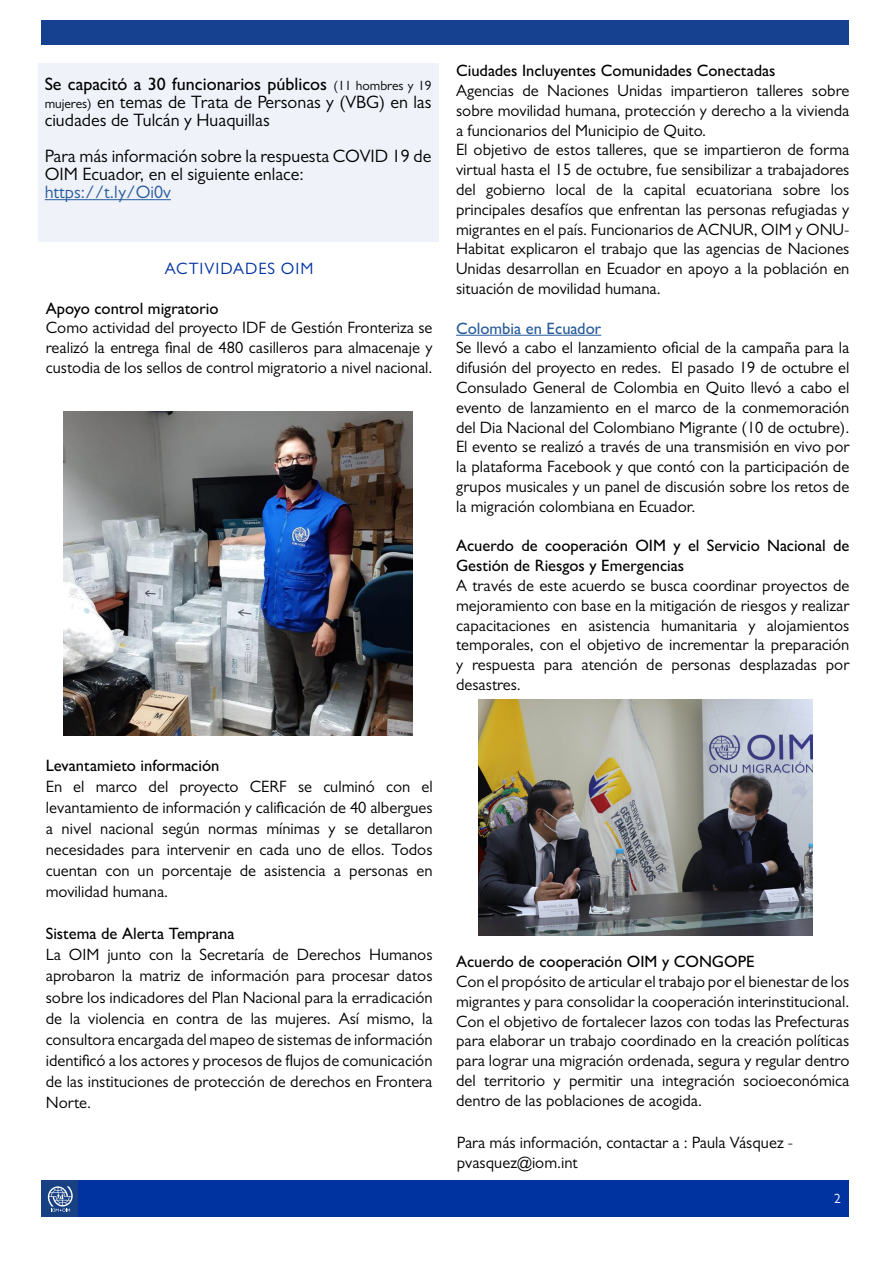
<style>
.page{position:relative;width:893px;height:1263px;background:#fff}
.page>*{position:absolute;margin:0;border:0;box-sizing:border-box;transform-origin:0 0}
.t1{font:18px/18px "Gill Sans MT Pro";color:#000;text-align:justify}
.t2{font:18px "Gill Sans MT Pro";color:#275b9b}
.t3{font:16.5px/19.8px "Gill Sans MT Pro";color:#000;text-align:justify}
.t4{font:500 16.5px/19.8px "Gill Sans MT Pro";color:#000}
.t5{font:500 16.5px "Gill Sans MT Pro";color:#275b9b}
.t6{font:16.5px "Gill Sans MT Pro";letter-spacing:.06em;color:#0033a0}
.t7{font:13.5px "Gill Sans MT Pro";color:#fff}
.s1{font-weight:500}
.s2{font-size:13.5px}
</style>
<div class="page">
<div style="left:38px;top:64px;width:401px;height:178px;background:#eff2f9"></div>
<div style="left:41px;top:21px;width:808px;height:24px;background:#164190"></div>
<div style="left:41px;top:1180px;width:808px;height:37px;background:#0033a0"></div>
<div style="left:41px;top:1180px;width:37px;height:37px;background:#184184"></div>
<svg style="left:48px;top:1186px;width:25px;height:26px"></svg>
<hr style="left:456px;top:335px;width:145px;height:1px;background:#275b9b">
<hr style="left:45px;top:199px;width:126px;height:1px;background:#275b9b">
<img style="left:64px;top:411px;width:348px;height:324px">
<img style="left:478px;top:700px;width:335px;height:235px">
<p class="t1" style="left:45px;top:75px;width:388px"><span class="s1">Se capacitó a 30 funcionarios públicos</span> <span class="s2">(11 hombres y 19 mujeres)</span> en temas de Trata de Personas y (VBG) en las ciudades de Tulcán y Huaquillas</p>
<p class="t1" style="left:45px;top:147px;width:388px">Para más información sobre la respuesta COVID 19 de<br>OIM Ecuador, en el siguiente enlace:</p>
<p class="t2" style="left:45px;top:181px;width:128px">https://t.ly/Oi0v</p>
<p class="t6" style="left:165px;top:259px;width:150px">ACTIVIDADES OIM</p>
<p class="t4" style="left:46px;top:298px;width:174px">Apoyo control migratorio</p>
<p class="t3" style="left:46px;top:318px;width:388px">Como actividad del proyecto IDF de Gestión Fronteriza se realizó la entrega final de 480 casilleros para almacenaje y custodia de los sellos de control migratorio a nivel nacional.</p>
<p class="t4" style="left:456px;top:61px;width:321px">Ciudades Incluyentes Comunidades Conectadas</p>
<p class="t3" style="left:456px;top:80px;width:395px;text-align:left">Agencias de Naciones Unidas impartieron talleres sobre sobre movilidad humana, protección y derecho a la vivienda a funcionarios del Municipio de Quito.<br>El objetivo de estos talleres, que se impartieron de forma virtual hasta el 15 de octubre, fue sensibilizar a trabajadores del gobierno local de la capital ecuatoriana sobre los principales desafíos que enfrentan las personas refugiadas y migrantes en el país. Funcionarios de ACNUR, OIM y ONU-Habitat explicaron el trabajo que las agencias de Naciones Unidas desarrollan en Ecuador en apoyo a la población en situación de movilidad humana.</p>
<p class="t5" style="left:456px;top:318px;width:147px">Colombia en Ecuador</p>
<p class="t3" style="left:456px;top:338px;width:395px">Se llevó a cabo el lanzamiento oficial de la campaña para la difusión del proyecto en redes. El pasado 19 de octubre el Consulado General de Colombia en Quito llevó a cabo el evento de lanzamiento en el marco de la conmemoración del Dia Nacional del Colombiano Migrante (10 de octubre).<br>El evento se realizó a través de una transmisión en vivo por la plataforma Facebook y que contó con la participación de grupos musicales y un panel de discusión sobre los retos de la migración colombiana en Ecuador.</p>
<p class="t4" style="left:456px;top:536px;width:395px">Acuerdo de cooperación OIM y el Servicio Nacional de<br>Gestión de Riesgos y Emergencias</p>
<p class="t3" style="left:456px;top:575px;width:395px">A través de este acuerdo se busca coordinar proyectos de mejoramiento con base en la mitigación de riesgos y realizar capacitaciones en asistencia humanitaria y alojamientos temporales, con el objetivo de incrementar la preparación y respuesta para atención de personas desplazadas por desastres.</p>
<p class="t4" style="left:46px;top:756px;width:175px">Levantamieto información</p>
<p class="t3" style="left:46px;top:776px;width:388px;line-height:21px">En el marco del proyecto CERF se culminó con el levantamiento de información y calificación de 40 albergues a nivel nacional según normas mínimas y se detallaron necesidades para intervenir en cada uno de ellos. Todos cuentan con un porcentaje de asistencia a personas en movilidad humana.</p>
<p class="t4" style="left:46px;top:924px;width:190px">Sistema de Alerta Temprana</p>
<p class="t3" style="left:46px;top:944px;width:388px;line-height:21px">La OIM junto con la Secretaría de Derechos Humanos aprobaron la matriz de información para procesar datos sobre los indicadores del Plan Nacional para la erradicación de la violencia en contra de las mujeres. Así mismo, la consultora encargada del mapeo de sistemas de información identificó a los actores y procesos de flujos de comunicación de las instituciones de protección de derechos en Frontera Norte.</p>
<p class="t4" style="left:456px;top:952px;width:300px">Acuerdo de cooperación OIM y CONGOPE</p>
<p class="t3" style="left:456px;top:971px;width:395px">Con el propósito de articular el trabajo por el bienestar de los migrantes y para consolidar la cooperación interinstitucional.<br>Con el objetivo de fortalecer lazos con todas las Prefecturas para elaborar un trabajo coordinado en la creación políticas para lograr una migración ordenada, segura y regular dentro del territorio y permitir una integración socioeconómica dentro de las poblaciones de acogida.</p>
<p class="t3" style="left:457px;top:1132px;width:338px">Para más información, contactar a : Paula Vásquez - pvasquez@iom.int</p>
<p class="t7" style="left:834px;top:1191px;width:8px">2</p>
</div>
